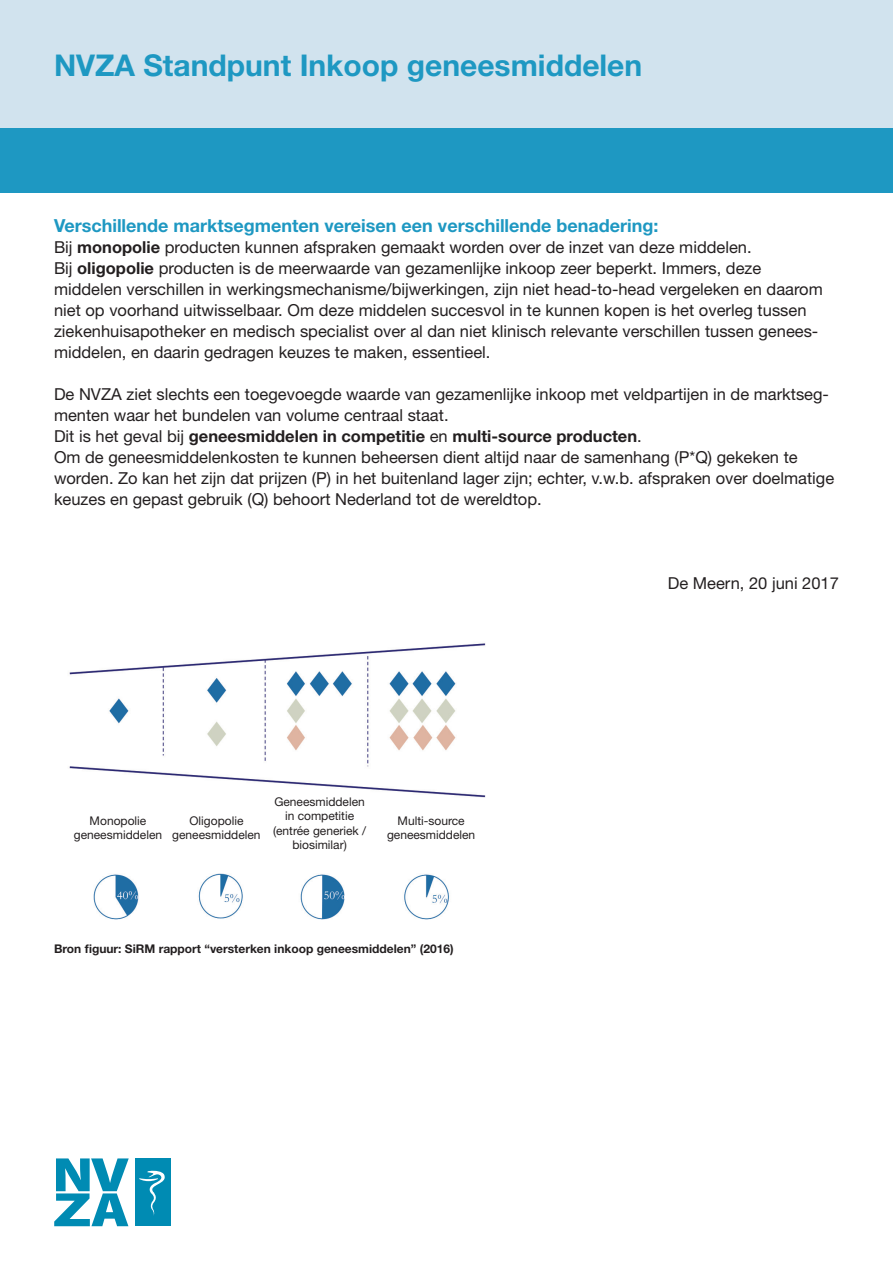
<style>
.page{position:relative;width:893px;height:1263px;background:#fff}
.page>*{position:absolute;margin:0;border:0;box-sizing:border-box;transform-origin:0 0}
.t1{font:700 30px "Helvetica Neue LT Std";color:#1e98c2}
.t2{font:700 18px "Helvetica Neue LT Std";color:#1e98c2}
.t3{font:16.5px/21px "Helvetica Neue LT Std";color:#231f20}
.t4{font:12px/14.4px "Helvetica Neue LT Std";color:#231f20;text-align:center}
.t5{font:700 12px "Helvetica Neue LT Std";color:#231f20}
.s1{font-weight:700}
</style>
<div class="page">
<div style="left:0;top:0;width:893px;height:128px;background:#d1e3ee"></div>
<div style="left:0;top:128px;width:893px;height:64px;background:#1e98c2"></div>
<div style="left:135px;top:1158px;width:35px;height:68px;background:#008bb3"></div>
<svg style="left:54px;top:1158px;width:75px;height:68px"></svg>
<svg style="left:139px;top:1170px;width:26px;height:45px"></svg>
<img style="left:69px;top:643px;width:417px;height:277px">
<h1 class="t1" style="left:54px;top:46px;width:590px">NVZA Standpunt Inkoop geneesmiddelen</h1>
<p class="t2" style="left:54px;top:214px;width:606px">Verschillende marktsegmenten vereisen een verschillende benadering:</p>
<p class="t3" style="left:54px;top:236px;width:770px">Bij <span class="s1">monopolie</span> producten kunnen afspraken gemaakt worden over de inzet van deze middelen.<br>Bij <span class="s1">oligopolie</span> producten is de meerwaarde van gezamenlijke inkoop zeer beperkt. Immers, deze middelen verschillen in werkingsmechanisme/bijwerkingen, zijn niet head-to-head vergeleken en daarom niet op voorhand uitwisselbaar. Om deze middelen succesvol in te kunnen kopen is het overleg tussen ziekenhuisapotheker en medisch specialist over al dan niet klinisch relevante verschillen tussen genees&shy;middelen, en daarin gedragen keuzes te maken, essentieel.</p>
<p class="t3" style="left:54px;top:383px;width:782px">De NVZA ziet slechts een toegevoegde waarde van gezamenlijke inkoop met veldpartijen in de marktseg&shy;menten waar het bundelen van volume centraal staat.<br>Dit is het geval bij <span class="s1">geneesmiddelen in competitie</span> en <span class="s1">multi-source producten</span>.<br>Om de geneesmiddelenkosten te kunnen beheersen dient altijd naar de samenhang (P*Q) gekeken te worden. Zo kan het zijn dat prijzen (P) in het buitenland lager zijn; echter, v.w.b. afspraken over doelmatige keuzes en gepast gebruik (Q) behoort Nederland tot de wereldtop.</p>
<p class="t4" style="left:74px;top:813px;width:90px">Monopolie geneesmiddelen</p>
<p class="t4" style="left:172px;top:813px;width:90px">Oligopolie geneesmiddelen</p>
<p class="t4" style="left:273px;top:794px;width:95px">Geneesmiddelen in competitie (entrée generiek / biosimilar)</p>
<p class="t4" style="left:387px;top:813px;width:90px">Multi-source geneesmiddelen</p>
<p class="t5" style="left:54px;top:941px;width:401px">Bron figuur: SiRM rapport “versterken inkoop geneesmiddelen” (2016)</p>
<p class="t3" style="left:668px;top:572px;width:173px">De Meern, 20 juni 2017</p>
</div>
